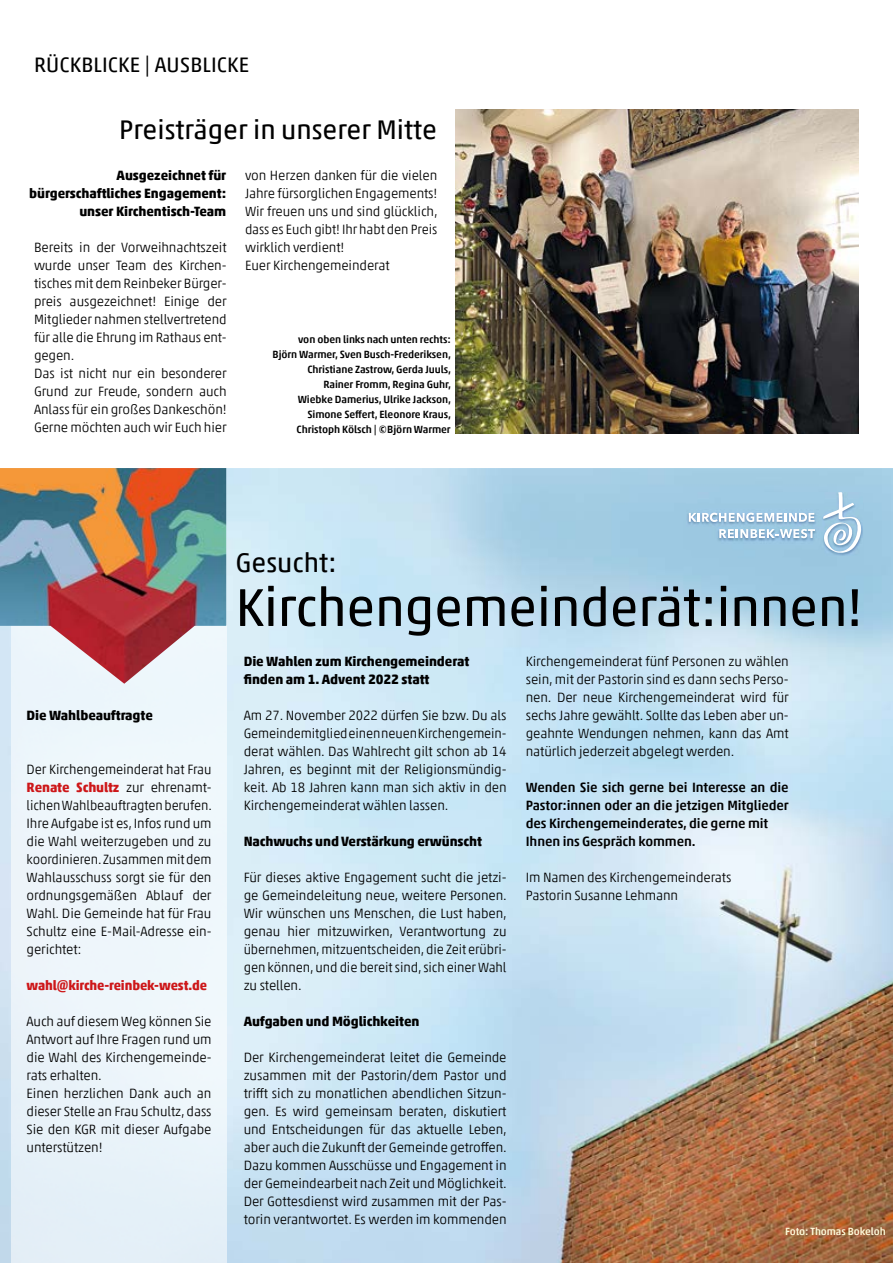
<style>
.page{position:relative;width:893px;height:1263px;background:#fff}
.page>*{position:absolute;margin:0;border:0;box-sizing:border-box;transform-origin:0 0}
.t1{font:54px "Akko Pro";letter-spacing:-.005em;color:#000}
.t2{font:27px "Akko Pro";color:#000}
.t3{font:21px "Akko Pro";letter-spacing:.005em;color:#000}
.t4{font:300 13.5px/18px "Akko Pro";letter-spacing:-.01em;color:#000;text-align:justify}
.t5{font:700 13.5px/18px "Akko Pro";letter-spacing:-.005em;color:#000;text-align:right}
.t6{font:500 13.5px/18px "Akko Pro";letter-spacing:-.01em;color:#000}
.t7{font:700 13.5px "Akko Pro";letter-spacing:-.01em;color:#cd1719}
.t8{font:500 10.5px/15px "Akko Pro";letter-spacing:-.01em;color:#000;text-align:right}
.t9{font:500 10.5px "Akko Pro";letter-spacing:-.01em;color:#fffbda}
.s1{font-weight:700;color:#cd1719}
</style>
<div class="page">
<img style="left:0;top:468px;width:893px;height:795px">
<img style="left:456px;top:109px;width:403px;height:324px">
<img style="left:11px;top:625px;width:216px;height:638px">
<img style="left:0;top:468px;width:226px;height:216px">
<img style="left:687px;top:493px;width:175px;height:63px">
<svg style="left:823px;top:492px;width:39px;height:61px"></svg>
<svg style="left:689px;top:513px;width:125px;height:9px"></svg>
<svg style="left:719px;top:529px;width:96px;height:9px"></svg>
<h3 class="t3" style="left:34px;top:52px;width:217px">RÜCKBLICKE | AUSBLICKE</h3>
<h2 class="t2" style="left:119px;top:113px;width:320px">Preisträger in unserer Mitte</h2>
<p class="t4" style="left:245px;top:166px;width:194px;text-align:left">von Herzen danken für die vielen<br>Jahre fürsorglichen Engagements!<br>Wir freuen uns und sind glücklich, dass es Euch gibt! Ihr habt den Preis wirklich verdient!<br>Euer Kirchengemeinderat</p>
<p class="t5" style="left:29px;top:166px;width:199px">Ausgezeichnet für bürgerschaftliches Engagement: unser Kirchentisch-Team</p>
<p class="t4" style="left:34px;top:238px;width:194px;text-align:left">Bereits in der Vorweihnachtszeit wurde unser Team des Kirchen&shy;tisches mit dem Reinbeker Bürger&shy;preis ausgezeichnet! Einige der<br>Mitglieder nahmen stellvertretend für alle die Ehrung im Rathaus ent&shy;gegen.<br>Das ist nicht nur ein besonderer<br>Grund zur Freude, sondern auch<br>Anlass für ein großes Dankeschön!<br>Gerne möchten auch wir Euch hier</p>
<p class="t8" style="left:273px;top:332px;width:180px">von oben links nach unten rechts:<br>Björn Warmer, Sven Busch-Frederiksen, Christiane Zastrow, Gerda Juuls,<br>Rainer Fromm, Regina Guhr,<br>Wiebke Damerius, Ulrike Jackson, Simone Seffert, Eleonore Kraus, Christoph Kölsch | ©Björn Warmer</p>
<p class="t5" style="left:27px;top:706px;width:128px">Die Wahlbeauftragte</p>
<p class="t4" style="left:27px;top:760px;width:187px">Der Kirchengemeinderat hat Frau <span class="s1">Renate Schultz</span> zur ehrenamt&shy;lichen Wahlbeauftragten berufen.<br>Ihre Aufgabe ist es, Infos rund um die Wahl weiterzugeben und zu koordinieren. Zusammen mit dem Wahlausschuss sorgt sie für den ordnungsgemäßen Ablauf der Wahl. Die Gemeinde hat für Frau Schultz eine E-Mail-Adresse ein&shy;gerichtet:</p>
<p class="t7" style="left:27px;top:977px;width:182px">wahl@kirche-reinbek-west.de</p>
<p class="t4" style="left:27px;top:1012px;width:186px;text-align:left">Auch auf diesem Weg können Sie<br>Antwort auf Ihre Fragen rund um die Wahl des Kirchengemeinde&shy;rats erhalten.<br>Einen herzlichen Dank auch an dieser Stelle an Frau Schultz, dass<br>Sie den KGR mit dieser Aufgabe unterstützen!</p>
<h2 class="t2" style="left:236px;top:546px;width:103px">Gesucht:</h2>
<h1 class="t1" style="left:236px;top:574px;width:628px">Kirchengemeinderät:innen!</h1>
<p class="t4" style="left:526px;top:652px;width:264px">Kirchengemeinderat fünf Personen zu wählen sein, mit der Pastorin sind es dann sechs Perso&shy;nen. Der neue Kirchengemeinderat wird für sechs Jahre gewählt. Sollte das Leben aber un&shy;geahnte Wendungen nehmen, kann das Amt natürlich jederzeit abgelegt werden.</p>
<p class="t6" style="left:526px;top:778px;width:264px">Wenden Sie sich gerne bei Interesse an die Pastor:innen oder an die jetzigen Mitglieder des Kirchengemeinderates, die gerne mit Ihnen ins Gespräch kommen.</p>
<p class="t4" style="left:526px;top:868px;width:207px">Im Namen des Kirchengemeinderats<br>Pastorin Susanne Lehmann</p>
<p class="t5" style="left:244px;top:652px;width:227px;text-align:left">Die Wahlen zum Kirchengemeinderat finden am 1. Advent 2022 statt</p>
<p class="t4" style="left:244px;top:706px;width:264px">Am 27. November 2022 dürfen Sie bzw. Du als Gemeindemitglied einen neuen Kirchengemein&shy;derat wählen. Das Wahlrecht gilt schon ab 14<br>Jahren, es beginnt mit der Religionsmündig&shy;keit. Ab 18 Jahren kann man sich aktiv in den Kirchengemeinderat wählen lassen.</p>
<p class="t5" style="left:244px;top:832px;width:240px">Nachwuchs und Verstärkung erwünscht</p>
<p class="t4" style="left:244px;top:868px;width:265px">Für dieses aktive Engagement sucht die jetzi&shy;ge Gemeindeleitung neue, weitere Personen.<br>Wir wünschen uns Menschen, die Lust haben, genau hier mitzuwirken, Verantwortung zu übernehmen, mitzuentscheiden, die Zeit erübri&shy;gen können, und die bereit sind, sich einer Wahl zu stellen.</p>
<p class="t5" style="left:244px;top:1012px;width:177px">Aufgaben und Möglichkeiten</p>
<p class="t4" style="left:244px;top:1048px;width:265px">Der Kirchengemeinderat leitet die Gemeinde zusammen mit der Pastorin/dem Pastor und trifft sich zu monatlichen abendlichen Sitzun&shy;gen. Es wird gemeinsam beraten, diskutiert und Entscheidungen für das aktuelle Leben, aber auch die Zukunft der Gemeinde getroffen.<br>Dazu kommen Ausschüsse und Engagement in der Gemeindearbeit nach Zeit und Möglichkeit.<br>Der Gottesdienst wird zusammen mit der Pas&shy;torin verantwortet. Es werden im kommenden</p>
<p class="t9" style="left:785px;top:1225px;width:102px">Foto: Thomas Bokeloh</p>
</div>
